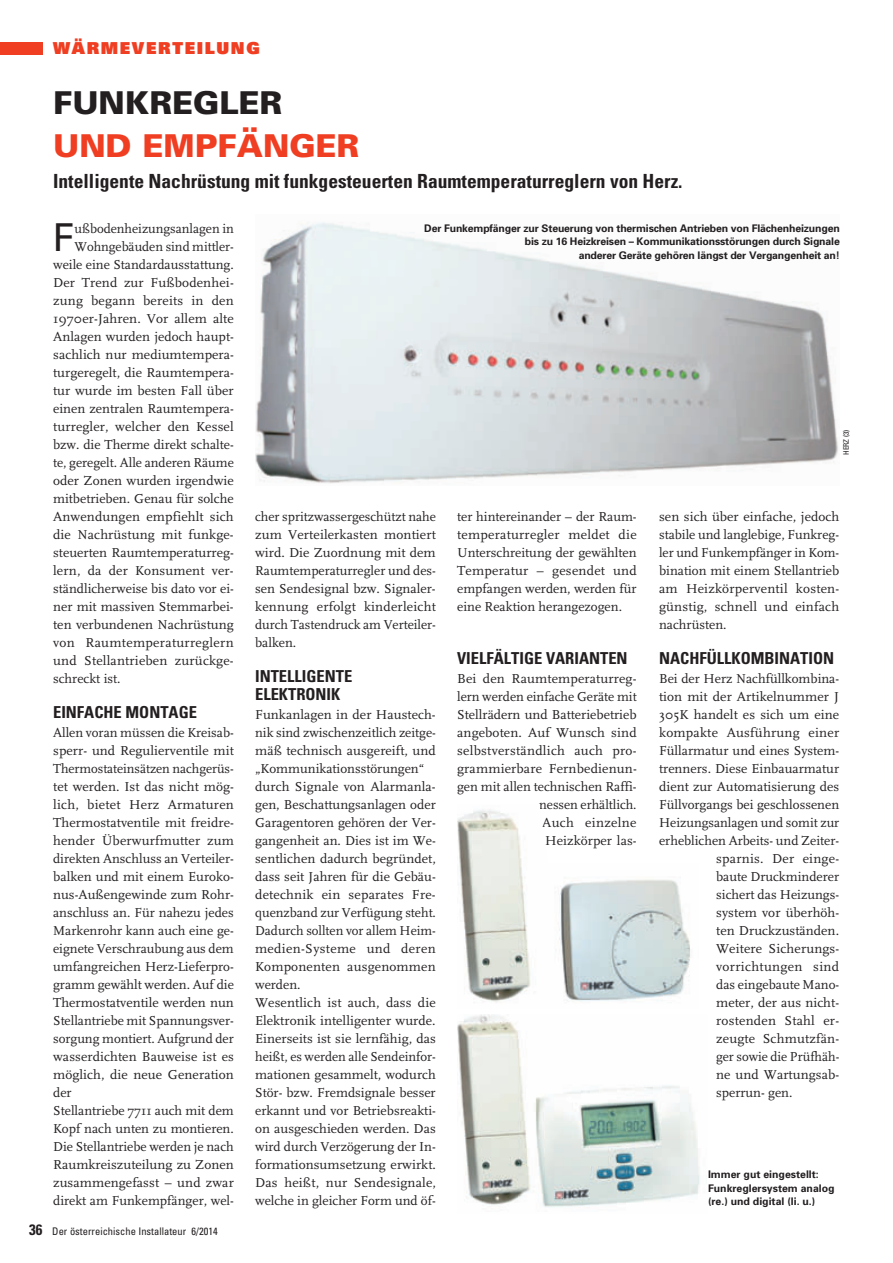
<style>
.page{position:relative;width:893px;height:1263px;background:#fff}
.page>*{position:absolute;margin:0;border:0;box-sizing:border-box;transform-origin:0 0}
.t1{font:38.4px "Univers";color:#231f20}
.t2{font:900 31.5px "Univers";color:#ef3e22}
.t3{font:900 31.5px "Univers";color:#231f20}
.t4{font:700 condensed 19.5px "Univers";color:#231f20}
.t5{font:700 condensed 16.5px/18px "Univers";color:#231f20}
.t6{font:900 16.5px "Univers";letter-spacing:.1em;color:#ef3e22}
.t7{font:13.5px/18px "FF Scala";color:#231f20;text-align:justify}
.t8{font:13.5px "FF Scala";letter-spacing:.025em;color:#231f20}
.t9{font:700 10.5px/13.5px "Univers";letter-spacing:-.015em;color:#231f20;text-align:right}
.t10{font:condensed 10.5px "Univers";color:#231f20}
.t11{font:condensed 7.5px "Univers";color:#231f20}
.s1{font-weight:700;font-size:15px}
</style>
<div class="page">
<div style="left:0;top:43px;width:43px;height:12px;background:#ef3e22"></div>
<img style="left:255px;top:222px;width:584px;height:262px">
<img style="left:457px;top:810px;width:233px;height:193px">
<img style="left:457px;top:1014px;width:243px;height:193px">
<p class="t6" style="left:53px;top:38px;width:208px">WÄRMEVERTEILUNG</p>
<h2 class="t3" style="left:53px;top:83px;width:231px">FUNKREGLER</h2>
<h2 class="t2" style="left:53px;top:126px;width:308px">UND EMPFÄNGER</h2>
<h3 class="t4" style="left:53px;top:169px;width:631px">Intelligente Nachrüstung mit funkgesteuerten Raumtemperaturreglern von Herz.</h3>
<h1 class="t1" style="left:53px;top:214px;width:23px">F</h1>
<p class="t7" style="left:75px;top:220px;width:161px">ußbodenheizungsanlagen in</p>
<p class="t9" style="left:424px;top:221px;width:417px">Der Funkempfänger zur Steuerung von thermischen Antrieben von Flächenheizungen bis zu 16 Heizkreisen – Kommunikationsstörungen durch Signale<br>anderer Geräte gehören längst der Vergangenheit an!</p>
<p class="t7" style="left:75px;top:238px;width:161px">Wohngebäuden sind mittler-</p>
<p class="t7" style="left:53px;top:256px;width:182px">weile eine Standardausstattung.</p>
<p class="t7" style="left:53px;top:274px;width:182px">Der Trend zur Fußbodenhei-</p>
<p class="t7" style="left:53px;top:292px;width:182px">zung begann bereits in den</p>
<p class="t7" style="left:53px;top:310px;width:182px">1970er-Jahren. Vor allem alte</p>
<p class="t7" style="left:53px;top:328px;width:182px">Anlagen wurden jedoch haupt-</p>
<p class="t7" style="left:53px;top:346px;width:182px">sachlich nur mediumtempera-</p>
<p class="t7" style="left:53px;top:364px;width:182px">turgeregelt, die Raumtempera-</p>
<p class="t7" style="left:53px;top:382px;width:182px">tur wurde im besten Fall über</p>
<p class="t7" style="left:53px;top:400px;width:182px">einen zentralen Raumtempera-</p>
<p class="t7" style="left:53px;top:418px;width:182px">turregler, welcher den Kessel</p>
<p class="t7" style="left:53px;top:436px;width:182px">bzw. die Therme direkt schalte-</p>
<p class="t7" style="left:53px;top:454px;width:182px">te, geregelt. Alle anderen Räume</p>
<p class="t7" style="left:53px;top:472px;width:182px">oder Zonen wurden irgendwie</p>
<p class="t7" style="left:53px;top:490px;width:182px">mitbetrieben. Genau für solche</p>
<p class="t7" style="left:53px;top:508px;width:182px">Anwendungen empfiehlt sich</p>
<p class="t7" style="left:53px;top:526px;width:182px">die Nachrüstung mit funkge-</p>
<p class="t7" style="left:53px;top:544px;width:182px">steuerten Raumtemperaturreg-</p>
<p class="t7" style="left:53px;top:562px;width:182px">lern, da der Konsument ver-</p>
<p class="t7" style="left:53px;top:580px;width:182px">ständlicherweise bis dato vor ei-</p>
<p class="t7" style="left:53px;top:598px;width:182px">ner mit massiven Stemmarbei-</p>
<p class="t7" style="left:53px;top:616px;width:182px">ten verbundenen Nachrüstung</p>
<p class="t8" style="left:53px;top:636px;width:182px">von Raumtemperaturreglern</p>
<p class="t7" style="left:53px;top:652px;width:182px">und Stellantrieben zurückge-</p>
<p class="t7" style="left:53px;top:670px;width:69px">schreckt ist.</p>
<p class="t5" style="left:53px;top:703px;width:144px">Einfache Montage</p>
<p class="t7" style="left:53px;top:724px;width:182px;text-align:left">Allen voran müssen die Kreisab&shy;sperr- und Regulierventile mit<br>Thermostateinsätzen nachgerüs&shy;tet werden. Ist das nicht mög&shy;lich, bietet Herz Armaturen<br>Thermostatventile mit freidre&shy;hender Überwurfmutter zum direkten Anschluss an Verteiler&shy;balken und mit einem Euroko&shy;nus-Außengewinde zum Rohr&shy;anschluss an. Für nahezu jedes<br>Markenrohr kann auch eine ge&shy;eignete Verschraubung aus dem umfangreichen Herz-Lieferpro&shy;gramm gewählt werden. Auf die<br>Thermostatventile werden nun<br>Stellantriebe mit Spannungsver&shy;sorgung montiert. Aufgrund der wasserdichten Bauweise ist es möglich, die neue Generation der<br>Stellantriebe 7711 auch mit dem<br>Kopf nach unten zu montieren.<br>Die Stellantriebe werden je nach<br>Raumkreiszuteilung zu Zonen zusammengefasst – und zwar direkt am Funkempfänger, wel-</p>
<p class="t11" style="left:841px;top:455px;width:27px;rotate:-90deg">Herz (3)</p>
<p class="t7" style="left:659px;top:508px;width:182px">sen sich über einfache, jedoch stabile und langlebige, Funkreg&shy;ler und Funkempfänger in Kom&shy;bination mit einem Stellantrieb am Heizkörperventil kosten&shy;günstig, schnell und einfach nachrüsten.</p>
<p class="t5" style="left:659px;top:649px;width:67px">NACHFÜLLKO</p>
<p class="t5" style="left:751px;top:649px;width:85px">MBINATION</p>
<p class="t7" style="left:659px;top:670px;width:182px">Bei der Herz Nachfüllkombina-</p>
<p class="t7" style="left:659px;top:688px;width:182px">tion mit der Artikelnummer J</p>
<p class="t7" style="left:659px;top:706px;width:182px">305K handelt es sich um eine</p>
<p class="t7" style="left:659px;top:724px;width:182px">kompakte Ausführung einer</p>
<p class="t7" style="left:659px;top:742px;width:182px">Füllarmatur und eines System-</p>
<p class="t7" style="left:659px;top:760px;width:182px">trenners. Diese Einbauarmatur</p>
<p class="t7" style="left:659px;top:778px;width:182px">dient zur Automatisierung des</p>
<p class="t7" style="left:659px;top:796px;width:182px">Füllvorgangs bei geschlossenen</p>
<p class="t7" style="left:659px;top:814px;width:182px">Heizungsanlagen und somit zur</p>
<p class="t7" style="left:659px;top:832px;width:182px">erheblichen Arbeits- und Zeiter-</p>
<p class="t7" style="left:716px;top:850px;width:125px">sparnis. Der einge-</p>
<p class="t7" style="left:716px;top:868px;width:124px">baute Druckminderer</p>
<p class="t7" style="left:716px;top:886px;width:124px">sichert das Heizungs-</p>
<p class="t7" style="left:716px;top:904px;width:125px">system vor überhöh-</p>
<p class="t7" style="left:716px;top:922px;width:124px">ten Druckzuständen.</p>
<p class="t7" style="left:716px;top:940px;width:125px">Weitere Sicherungs-</p>
<p class="t8" style="left:716px;top:960px;width:125px">vorrichtungen sind</p>
<p class="t7" style="left:716px;top:976px;width:125px">das eingebaute Mano-</p>
<p class="t7" style="left:716px;top:994px;width:124px">meter, der aus nicht-</p>
<p class="t7" style="left:716px;top:1012px;width:124px">rostenden Stahl er-</p>
<p class="t7" style="left:716px;top:1030px;width:124px">zeugte Schmutzfän-</p>
<p class="t7" style="left:716px;top:1048px;width:125px">ger sowie die Prüfhäh-</p>
<p class="t7" style="left:716px;top:1066px;width:124px">ne und Wartungsab-</p>
<p class="t7" style="left:716px;top:1084px;width:78px">sperrun- gen.</p>
<p class="t7" style="left:457px;top:508px;width:181px">ter hintereinander – der Raum&shy;temperaturregler meldet die Unterschreitung der gewählten Temperatur – gesendet und empfangen werden, werden für eine Reaktion herangezogen.</p>
<p class="t5" style="left:457px;top:649px;width:161px">Vielfältige Varianten</p>
<p class="t7" style="left:457px;top:670px;width:181px;text-align:right">Bei den Raumtemperaturreg&shy;lern werden einfache Geräte mit<br>Stellrädern und Batteriebetrieb angeboten. Auf Wunsch sind selbstverständlich auch pro&shy;grammierbare Fernbedienun&shy;gen mit allen technischen Raffi&shy;nessen erhältlich.<br>Auch einzelne<br>Heizkörper las-</p>
<p class="t7" style="left:255px;top:508px;width:182px">cher spritzwassergeschützt nahe zum Verteilerkasten montiert wird. Die Zuordnung mit dem Raumtemperaturregler und des&shy;sen Sendesignal bzw. Signaler&shy;kennung erfolgt kinderleicht durch Tastendruck am Verteiler&shy;balken.</p>
<p class="t5" style="left:255px;top:667px;width:97px">Intelligente<br>Elektronik</p>
<p class="t7" style="left:255px;top:706px;width:182px;text-align:left">Funkanlagen in der Haustech&shy;nik sind zwischenzeitlich zeitge&shy;mäß technisch ausgereift, und „Kommunikationsstörungen“ durch Signale von Alarmanla&shy;gen, Beschattungsanlagen oder<br>Garagentoren gehören der Ver&shy;gangenheit an. Dies ist im We&shy;sentlichen dadurch begründet, dass seit Jahren für die Gebäu&shy;detechnik ein separates Fre&shy;quenzband zur Verfügung steht.<br>Dadurch sollten vor allem Heim&shy;medien-Systeme und deren<br>Komponenten ausgenommen werden.<br>Wesentlich ist auch, dass die<br>Elektronik intelligenter wurde.<br>Einerseits ist sie lernfähig, das heißt, es werden alle Sendeinfor&shy;mationen gesammelt, wodurch<br>Stör- bzw. Fremdsignale besser erkannt und vor Betriebsreakti&shy;on ausgeschieden werden. Das wird durch Verzögerung der In&shy;formationsumsetzung erwirkt.<br>Das heißt, nur Sendesignale, welche in gleicher Form und öf-</p>
<p class="t9" style="left:708px;top:1167px;width:128px;text-align:left">Immer gut eingestellt:<br>Funkreglersystem analog (re.) und digital (li. u.)</p>
<p class="t10" style="left:29px;top:1224px;width:190px"><span class="s1">36</span> Der österreichische Installateur 6/2014</p>
</div>
